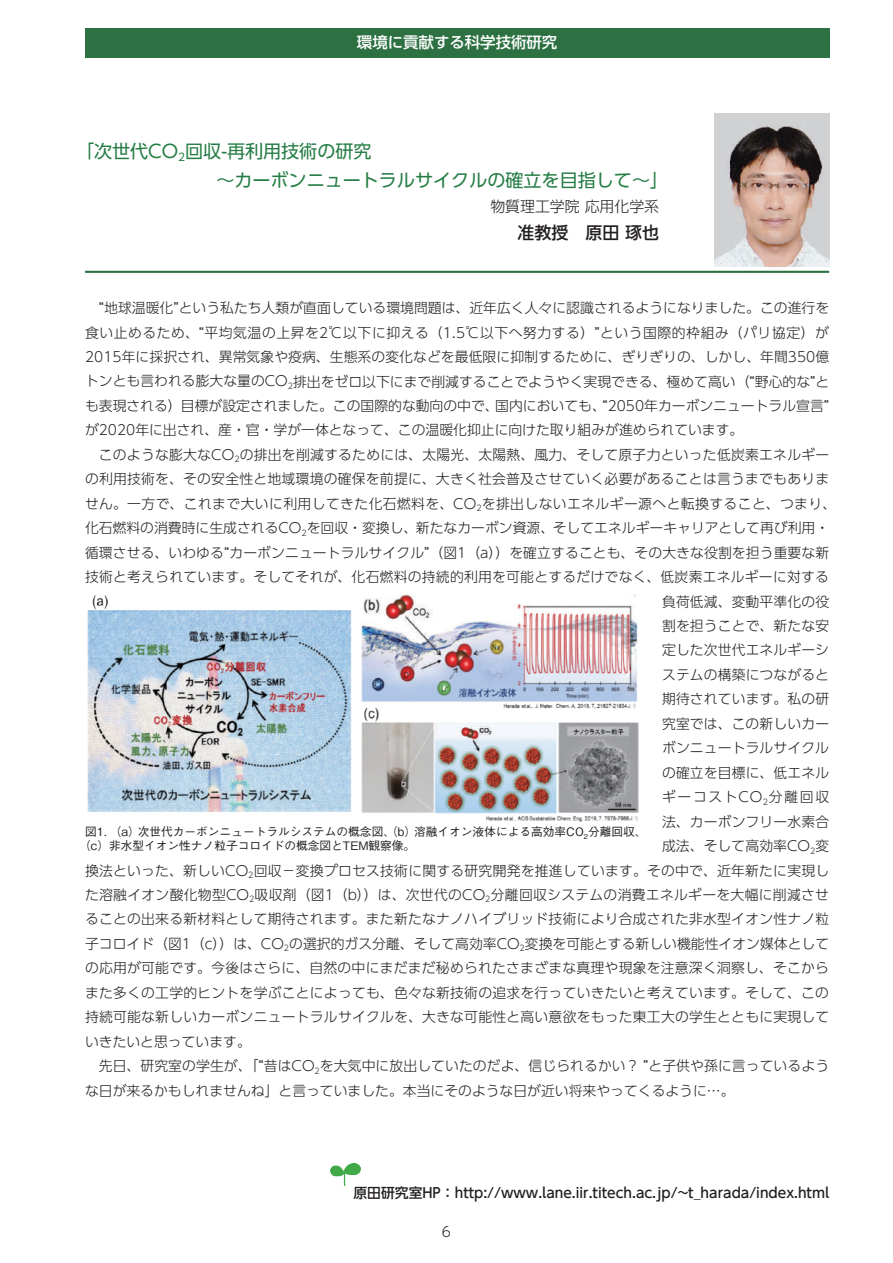
<style>
.page{position:relative;width:893px;height:1263px;background:#fff}
.page>*{position:absolute;margin:0;border:0;box-sizing:border-box;transform-origin:0 0}
.t1{font:18px/28.7px "UD Shin Go Pr 6";color:#257d45}
.t2{font:500 16.95px "UD Shin Go Pr 6";color:#231f20}
.t3{font:500 15.45px "UD Shin Go Pr 6";color:#fff}
.t4{font:300 14.85px "UD Shin Go Pr 6";color:#231f20}
.t5{font:300 13.8px/24.5px "UD Shin Go Pr 6";letter-spacing:.015em;color:#231f20;text-align:justify}
.t6{font:500 13.8px "UD Shin Go Pr 6";color:#231f20}
.t7{font:300 13.8px "UD Shin Go Pr 6";letter-spacing:.12em;color:#231f20}
.t8{font:300 13.8px "UD Shin M Go Pro";color:#231f20}
.t9{font:500 11.7px/13.8px "Gothic BBB Pr 6";color:#231f20}
</style>
<div class="page">
<div style="left:85px;top:28px;width:744px;height:29px;background:#2d7143"></div>
<img style="left:331px;top:1163px;width:29px;height:22px">
<hr style="left:85px;top:271px;width:744px;height:2px;background:#2d7143">
<img style="left:714px;top:113px;width:115px;height:153px">
<img style="left:87px;top:594px;width:552px;height:228px">
<p class="t3" style="left:357px;top:30px;width:202px">環境に貢献する科学技術研究</p>
<h1 class="t1" style="left:216px;top:136px;width:453px;text-indent:-140px">「次世代CO<sub>2</sub>回収-再利用技術の研究<br>～カーボンニュートラルサイクルの確立を目指して～」</h1>
<p class="t4" style="left:490px;top:194px;width:170px">物質理工学院 応用化学系</p>
<p class="t2" style="left:517px;top:219px;width:143px">准教授　原田琢也</p>
<p class="t5" style="left:85px;top:295px;width:746px;text-indent:14px">“地球温暖化”という私たち人類が直面している環境問題は、近年広く人々に認識されるようになりました。この進行を食い止めるため、“平均気温の上昇を2℃以下に抑える（1.5℃以下へ努力する）”という国際的枠組み（パリ協定）が2015年に採択され、異常気象や疫病、生態系の変化などを最低限に抑制するために、ぎりぎりの、しかし、年間350億トンとも言われる膨大な量のCO<sub>2</sub>排出をゼロ以下にまで削減することでようやく実現できる、極めて高い（“野心的な”とも表現される）目標が設定されました。この国際的な動向の中で、国内においても、“2050年カーボンニュートラル宣言”が2020年に出され、産・官・学が一体となって、この温暖化抑止に向けた取り組みが進められています。</p>
<p class="t5" style="left:99px;top:442px;width:732px">このような膨大なCO<sub>2</sub>の排出を削減するためには、太陽光、太陽熱、風力、そして原子力といった低炭素エネルギー</p>
<p class="t5" style="left:85px;top:466px;width:746px">の利用技術を、その安全性と地域環境の確保を前提に、大きく社会普及させていく必要があることは言うまでもありま</p>
<p class="t5" style="left:85px;top:491px;width:753px">せん。一方で、これまで大いに利用してきた化石燃料を、CO<sub>2</sub>を排出しないエネルギー源へと転換すること、つまり、</p>
<p class="t5" style="left:85px;top:515px;width:746px">化石燃料の消費時に生成されるCO<sub>2</sub>を回収・変換し、新たなカーボン資源、そしてエネルギーキャリアとして再び利用・</p>
<p class="t5" style="left:85px;top:540px;width:746px">循環させる、いわゆる“カーボンニュートラルサイクル”（図1（a））を確立することも、その大きな役割を担う重要な新</p>
<p class="t5" style="left:85px;top:564px;width:745px">技術と考えられています。そしてそれが、化石燃料の持続的利用を可能とするだけでなく、低炭素エネルギーに対する</p>
<p class="t5" style="left:662px;top:589px;width:169px">負荷低減、変動平準化の役</p>
<p class="t5" style="left:662px;top:613px;width:169px">割を担うことで、新たな安</p>
<p class="t5" style="left:662px;top:637px;width:169px">定した次世代エネルギーシ</p>
<p class="t5" style="left:662px;top:662px;width:169px">ステムの構築につながると</p>
<p class="t5" style="left:662px;top:686px;width:169px">期待されています。私の研</p>
<p class="t5" style="left:662px;top:711px;width:169px">究室では、この新しいカー</p>
<p class="t5" style="left:662px;top:735px;width:169px">ボンニュートラルサイクル</p>
<p class="t5" style="left:662px;top:760px;width:169px">の確立を目標に、低エネル</p>
<p class="t7" style="left:662px;top:786px;width:169px">ギーコストCO<sub>2</sub>分離回収</p>
<p class="t5" style="left:662px;top:809px;width:169px">法、カーボンフリー水素合</p>
<p class="t5" style="left:662px;top:833px;width:169px">成法、そして高効率CO<sub>2</sub>変</p>
<p class="t5" style="left:85px;top:857px;width:746px">換法といった、新しいCO<sub>2</sub>回収−変換プロセス技術に関する研究開発を推進しています。その中で、近年新たに実現し</p>
<p class="t5" style="left:85px;top:882px;width:746px">た溶融イオン酸化物型CO<sub>2</sub>吸収剤（図1（b））は、次世代のCO<sub>2</sub>分離回収システムの消費エネルギーを大幅に削減させ</p>
<p class="t5" style="left:85px;top:906px;width:746px">ることの出来る新材料として期待されます。また新たなナノハイブリッド技術により合成された非水型イオン性ナノ粒</p>
<p class="t5" style="left:85px;top:931px;width:746px">子コロイド（図1（c））は、CO<sub>2</sub>の選択的ガス分離、そして高効率CO<sub>2</sub>変換を可能とする新しい機能性イオン媒体として</p>
<p class="t5" style="left:85px;top:955px;width:745px">の応用が可能です。今後はさらに、自然の中にまだまだ秘められたさまざまな真理や現象を注意深く洞察し、そこから</p>
<p class="t5" style="left:85px;top:980px;width:745px">また多くの工学的ヒントを学ぶことによっても、色々な新技術の追求を行っていきたいと考えています。そして、この</p>
<p class="t5" style="left:85px;top:1004px;width:746px">持続可能な新しいカーボンニュートラルサイクルを、大きな可能性と高い意欲をもった東工大の学生とともに実現して</p>
<p class="t5" style="left:85px;top:1029px;width:167px">いきたいと思っています。</p>
<p class="t5" style="left:99px;top:1053px;width:732px">先日、研究室の学生が、「“昔はCO<sub>2</sub>を大気中に放出していたのだよ、信じられるかい？ ”と子供や孫に言っているよう</p>
<p class="t5" style="left:85px;top:1078px;width:651px">な日が来るかもしれませんね」と言っていました。本当にそのような日が近い将来やってくるように…。</p>
<p class="t9" style="left:79px;top:824px;width:569px;text-indent:6px">図1．（a）次世代カーボンニュートラルシステムの概念図、（b）溶融イオン液体による高効率CO<sub>2</sub>分離回収、（c）非水型イオン性ナノ粒子コロイドの概念図とTEM観察像。</p>
<p class="t6" style="left:353px;top:1181px;width:477px">原田研究室HP：http://www.lane.iir.titech.ac.jp/~t_harada/index.html</p>
<p class="t8" style="left:442px;top:1221px;width:11px">6</p>
</div>
